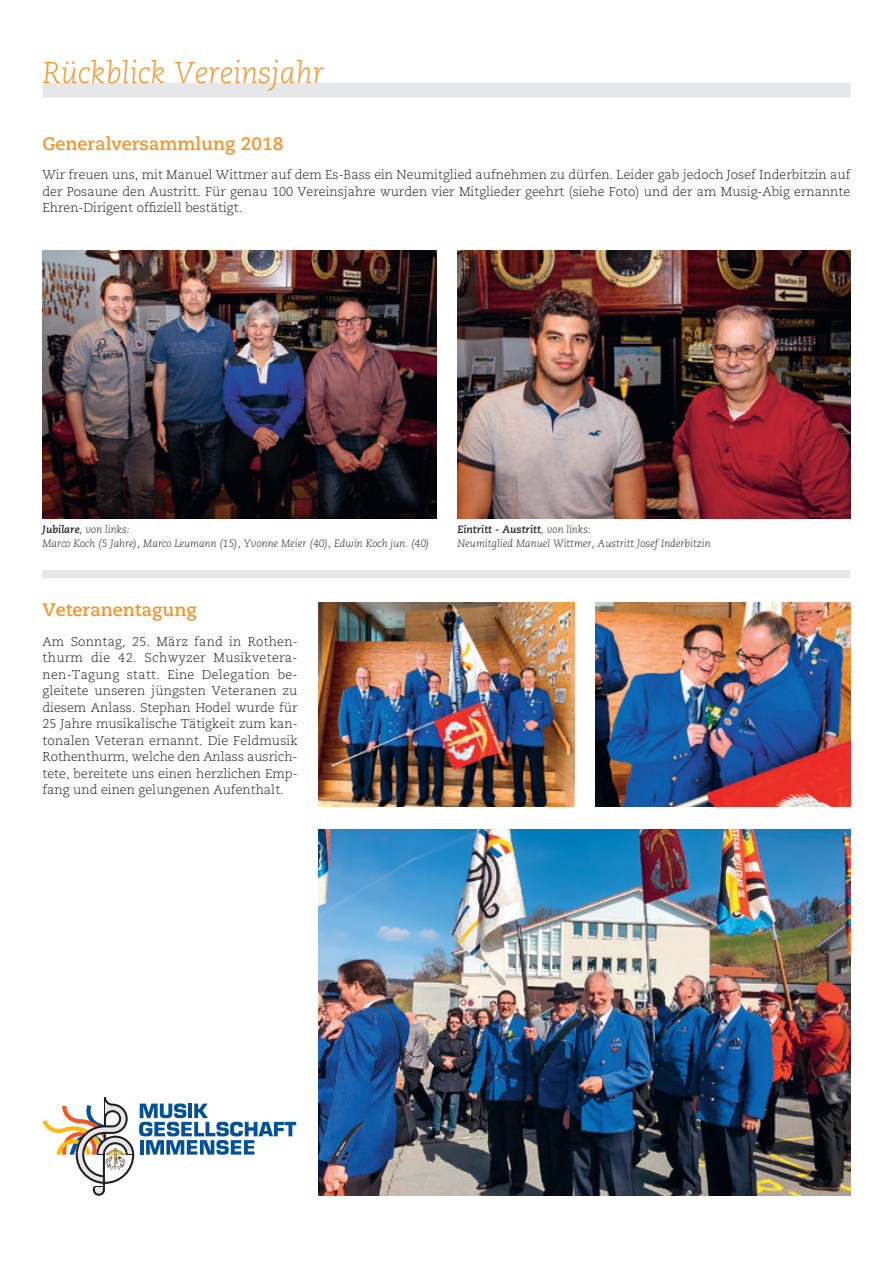
<style>
.page{position:relative;width:893px;height:1263px;background:#fff}
.page>*{position:absolute;margin:0;border:0;box-sizing:border-box;transform-origin:0 0}
.t1{font:italic 300 30px "Caecilia LT Std";color:#f79328}
.t2{font:700 18px "Caecilia LT Std";color:#f79328}
.t3{font:300 12.75px/16.5px "Caecilia LT Std";color:#231f20;text-align:justify}
.t4{font:italic 300 10.5px/13.5px "Caecilia LT Std";color:#231f20}
.s1{font-weight:700}
</style>
<div class="page">
<div style="left:43px;top:83px;width:807px;height:15px;background:#e6e7e9"></div>
<img style="left:43px;top:251px;width:393px;height:268px">
<img style="left:457px;top:251px;width:394px;height:268px">
<img style="left:319px;top:602px;width:255px;height:205px">
<div style="left:43px;top:570px;width:807px;height:8px;background:#e6e7e9"></div>
<img style="left:319px;top:829px;width:531px;height:367px">
<img style="left:595px;top:602px;width:255px;height:205px">
<svg style="left:43px;top:1097px;width:253px;height:99px"></svg>
<h1 class="t1" style="left:43px;top:55px;width:283px">Rückblick Vereinsjahr</h1>
<h2 class="t2" style="left:43px;top:133px;width:243px">Generalversammlung 2018</h2>
<p class="t3" style="left:43px;top:167px;width:809px">Wir freuen uns, mit Manuel Wittmer auf dem Es-Bass ein Neumitglied aufnehmen zu dürfen. Leider gab jedoch Josef Inderbitzin auf der Posaune den Austritt. Für genau 100 Vereinsjahre wurden vier Mitglieder geehrt (siehe Foto) und der am Musig-Abig ernannte Ehren-Dirigent offiziell bestätigt.</p>
<p class="t4" style="left:43px;top:523px;width:389px"><span class="s1">Jubilare</span>, von links:<br>Marco Koch (5 Jahre), Marco Leumann (15), Yvonne Meier (40), Edwin Koch jun. (40)</p>
<p class="t4" style="left:457px;top:523px;width:255px"><span class="s1">Eintritt - Austritt</span>, von links:<br>Neumitglied Manuel Wittmer, Austritt Josef Inderbitzin</p>
<h2 class="t2" style="left:43px;top:599px;width:156px">Veteranentagung</h2>
<p class="t3" style="left:43px;top:633px;width:257px">Am Sonntag, 25. März fand in Rothen&shy;thurm die 42. Schwyzer Musikvetera&shy;nen-Tagung statt. Eine Delegation be&shy;gleitete unseren jüngsten Veteranen zu diesem Anlass. Stephan Hodel wurde für 25 Jahre musikalische Tätigkeit zum kan&shy;tonalen Veteran ernannt. Die Feldmusik Rothenthurm, welche den Anlass ausrich&shy;tete, bereitete uns einen herzlichen Emp&shy;fang und einen gelungenen Aufenthalt.</p>
</div>
